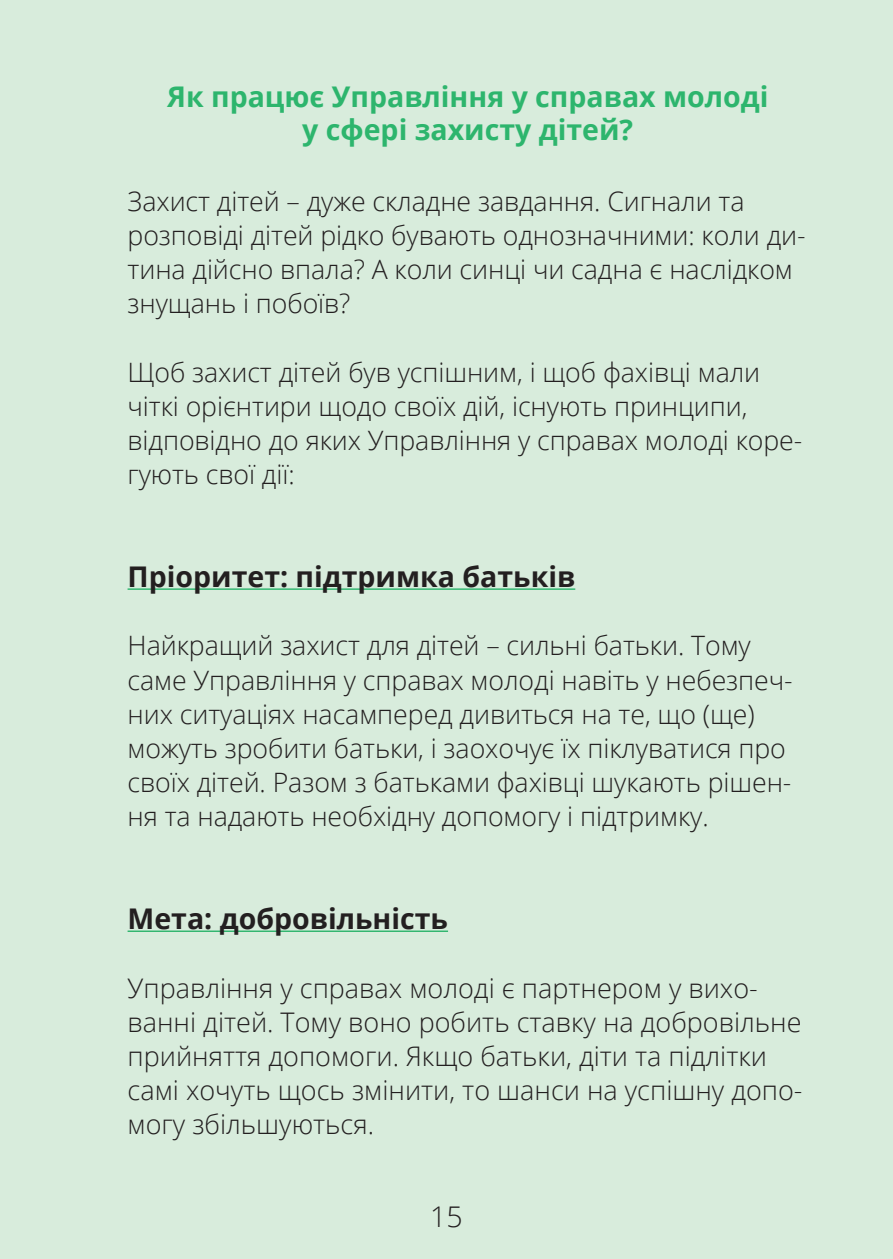
<style>
.page{position:relative;width:893px;height:1259px;background:#d8ecdc}
.page>*{position:absolute;margin:0;border:0;box-sizing:border-box;transform-origin:0 0}
.Kapitelüberschrift{font:700 28.5px/33px "Open Sans";color:#2db56d;text-align:center}
.Überschrift_grün_unt{font:700 28.5px "Open Sans";color:#231f20}
.t1{font:300 28.5px "Open Sans";color:#231f20}
.Grundtext{font:300 27px/34.2px "Open Sans";color:#231f20}
.Grundtext-2{font:300 26.7px/34.2px "Open Sans";letter-spacing:-.005em;color:#231f20}
</style>
<div class="page">
<hr style="left:128px;top:588px;width:447px;height:2px;background:#2db56d">
<hr style="left:128px;top:930px;width:320px;height:2px;background:#2db56d">
<p class="Kapitelüberschrift" style="left:167px;top:79px;width:603px">Як працює Управління у справах молоді у сфері захисту дітей?</p>
<p class="Grundtext-2" style="left:128px;top:183px;width:679px">Захист дітей – дуже складне завдання. Сигнали та розповіді дітей рідко бувають однозначними: коли ди&shy;тина дійсно впала? А коли синці чи садна є наслідком знущань і побоїв?</p>
<p class="Grundtext-2" style="left:128px;top:354px;width:676px">Щоб захист дітей був успішним, і щоб фахівці мали чіткі орієнтири щодо своїх дій, існують принципи, відповідно до яких Управління у справах молоді коре&shy;гують свої дії:</p>
<p class="Überschrift_grün_unt" style="left:128px;top:556px;width:449px">Пріоритет: підтримка батьків</p>
<p class="Grundtext-2" style="left:128px;top:628px;width:667px">Найкращий захист для дітей – сильні батьки. Тому саме Управління у справах молоді навіть у небезпеч&shy;них ситуаціях насамперед дивиться на те, що (ще) можуть зробити батьки, і заохочує їх піклуватися про своїх дітей. Разом з батьками фахівці шукають рішен&shy;ня та надають необхідну допомогу і підтримку.</p>
<p class="Überschrift_grün_unt" style="left:128px;top:898px;width:322px">Мета: добровільність</p>
<p class="Grundtext" style="left:128px;top:970px;width:676px">Управління у справах молоді є партнером у вихо&shy;ванні дітей. Тому воно робить ставку на добровільне прийняття допомоги. Якщо батьки, діти та підлітки самі хочуть щось змінити, то шанси на успішну допо&shy;могу збільшуються.</p>
<p class="t1" style="left:430px;top:1197px;width:34px">15</p>
</div>
